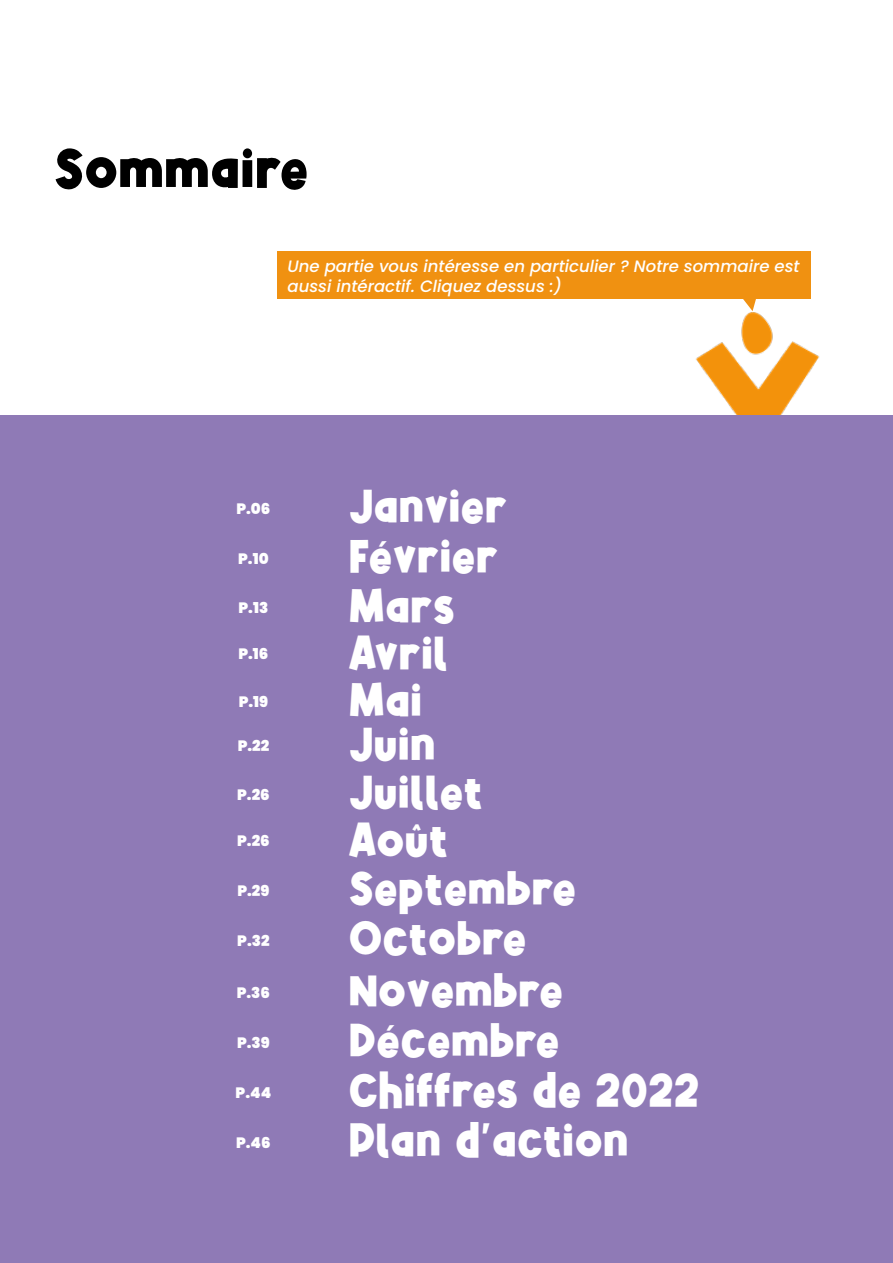
<style>
.page{position:relative;width:893px;height:1263px;background:#fff}
.page>*{position:absolute;margin:0;border:0;box-sizing:border-box;transform-origin:0 0}
.t1{font:54px "Alphakind";color:#000}
.t2{font:45px/48px "Alphakind";color:#fff}
.t3{font:italic 500 16.5px/19.8px "Poppins";color:#fff}
.t4{font:900 15px "Poppins";color:#fff}
</style>
<div class="page">
<img style="left:657px;top:312px;width:202px;height:104px">
<div style="left:0;top:416px;width:893px;height:847px;background:#8f7ab6"></div>
<div style="left:277px;top:251px;width:534px;height:48px;background:#f09111"></div>
<svg style="left:743px;top:299px;width:13px;height:12px"></svg>
<p class="t1" style="left:54px;top:136px;width:256px">Sommaire</p>
<p class="t3" style="left:287px;top:257px;width:514px">Une partie vous intéresse en particulier ? Notre sommaire est aussi intéractif. Cliquez dessus :)</p>
<p class="t4" style="left:236px;top:498px;width:35px">P.06</p>
<p class="t4" style="left:238px;top:548px;width:32px">P.10</p>
<p class="t4" style="left:239px;top:597px;width:31px">P.13</p>
<p class="t4" style="left:238px;top:644px;width:31px">P.16</p>
<p class="t4" style="left:239px;top:691px;width:31px">P.19</p>
<p class="t4" style="left:238px;top:735px;width:33px">P.22</p>
<p class="t4" style="left:237px;top:784px;width:34px">P.26</p>
<p class="t4" style="left:237px;top:831px;width:34px">P.26</p>
<p class="t4" style="left:237px;top:880px;width:33px">P.29</p>
<p class="t4" style="left:237px;top:930px;width:34px">P.32</p>
<p class="t4" style="left:237px;top:982px;width:35px">P.36</p>
<p class="t4" style="left:237px;top:1032px;width:34px">P.39</p>
<p class="t4" style="left:236px;top:1082px;width:37px">P.44</p>
<p class="t4" style="left:236px;top:1132px;width:36px">P.46</p>
<p class="t2" style="left:349px;top:482px;width:161px">Janvier</p>
<p class="t2" style="left:349px;top:532px;width:151px">Février</p>
<p class="t2" style="left:349px;top:582px;width:229px">Mars<br>Avril<br>Mai<br>Juin<br>Juillet<br>Août<br>Septembre<br>Octobre<br>Novembre</p>
<p class="t2" style="left:349px;top:1015px;width:353px;line-height:49.9px">Décembre<br>Chiffres de 2022</p>
<p class="t2" style="left:349px;top:1116px;width:282px">Plan d’action</p>
</div>
